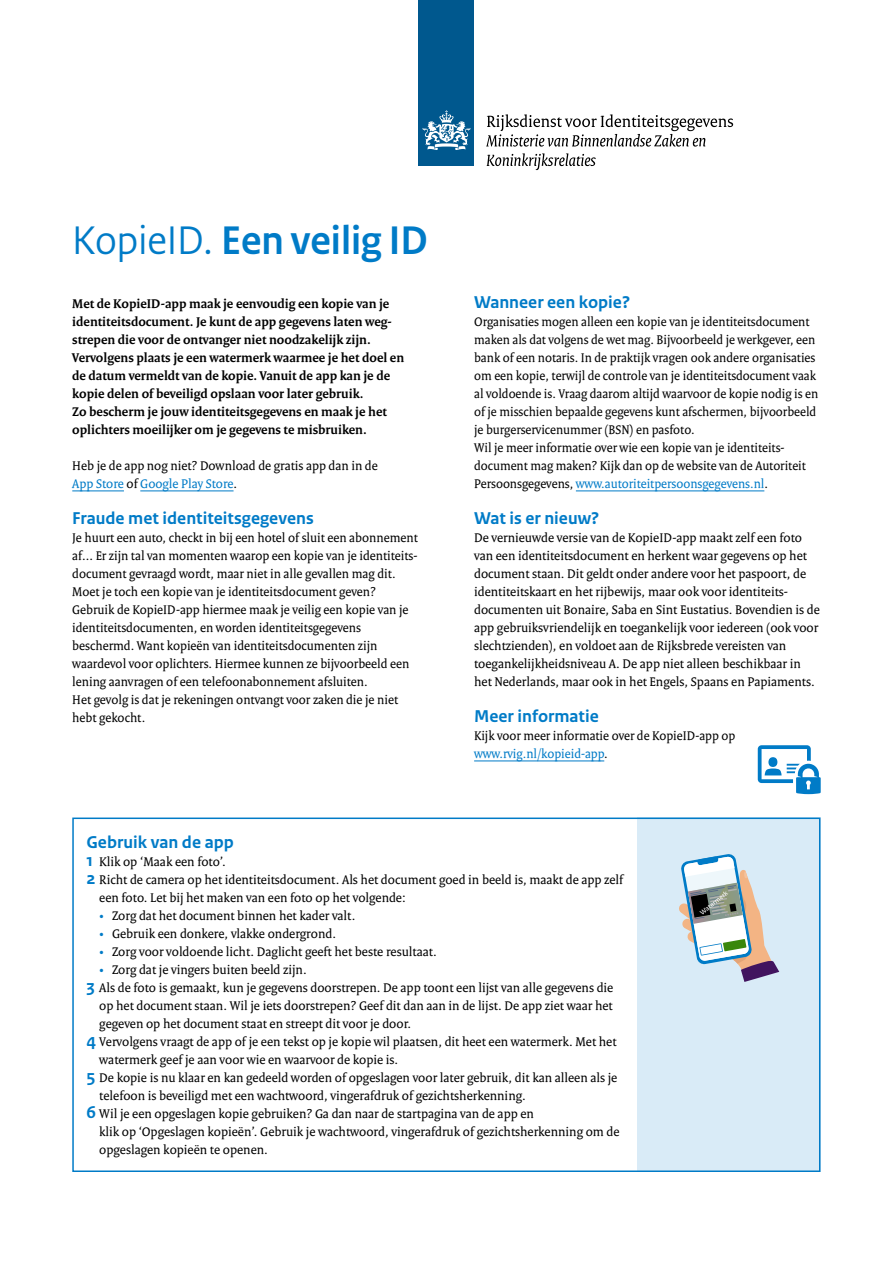
<style>
.page{position:relative;width:893px;height:1263px;background:#fff}
.page>*{position:absolute;margin:0;border:0;box-sizing:border-box;transform-origin:0 0}
.H1_Titel{font:700 42px "Rijksoverheid Sans Heading";color:#007bc7}
.H2_RO_Alineakop_Sans{font:700 18px "Rijksoverheid Sans Text";color:#007bc7}
.P_RO_Broodtekst_Serif{font:700 18px "Rijksoverheid Sans Text";color:#007bc7}
.P_RO_Broodtekst_Serif-2{font:13.5px/18px "Rijksoverheid Serif";color:#000}
.P_RO_Broodtekst_Serif-3{font:700 13.5px/18px "Rijksoverheid Serif";color:#000}
.s1{font-weight:400}
.s2{color:#007bc7}
.s3{font-family:"Rijksoverheid Sans Text";font-weight:700;font-size:18px;color:#007bc7}
</style>
<div class="page">
<div style="left:637px;top:817px;width:184px;height:355px;background:#d9ebf7"></div>
<div style="left:72px;top:817px;width:748px;height:355px;border:2px solid #007bc7"></div>
<div style="left:419px;top:0;width:55px;height:166px;background:#00588e"></div>
<svg style="left:423px;top:110px;width:47px;height:40px"></svg>
<svg style="left:486px;top:114px;width:247px;height:33px"></svg>
<svg style="left:487px;top:153px;width:109px;height:17px"></svg>
<hr style="left:72px;top:491px;width:52px;height:1px;background:#007bc7">
<hr style="left:140px;top:491px;width:94px;height:1px;background:#007bc7">
<hr style="left:576px;top:491px;width:188px;height:1px;background:#007bc7">
<hr style="left:474px;top:761px;width:130px;height:1px;background:#007bc7">
<svg style="left:758px;top:745px;width:63px;height:49px"></svg>
<svg style="left:679px;top:854px;width:100px;height:128px"></svg>
<p class="H1_Titel" style="left:72px;top:217px;width:357px"><span class="s1">KopieID.</span> Een veilig ID</p>
<p class="P_RO_Broodtekst_Serif-3" style="left:72px;top:294px;width:333px">Met de KopieID-app maak je eenvoudig een kopie van je identiteitsdocument. Je kunt de app gegevens laten weg&shy;strepen die voor de ontvanger niet noodzakelijk zijn.<br>Vervolgens plaats je een watermerk waarmee je het doel en de datum vermeldt van de kopie. Vanuit de app kan je de kopie delen of beveiligd opslaan voor later gebruik.<br>Zo bescherm je jouw identiteitsgegevens en maak je het oplichters moeilijker om je gegevens te misbruiken.</p>
<p class="P_RO_Broodtekst_Serif-2" style="left:72px;top:456px;width:307px">Heb je de app nog niet? Download de gratis app dan in de<br><span class="s2">App Store</span> of <span class="s2">Google Play Store</span>.</p>
<h2 class="H2_RO_Alineakop_Sans" style="left:72px;top:508px;width:243px">Fraude met identiteitsgegevens</h2>
<p class="P_RO_Broodtekst_Serif-2" style="left:72px;top:528px;width:347px">Je huurt een auto, checkt in bij een hotel of sluit een abonnement af... Er zijn tal van momenten waarop een kopie van je identiteits&shy;document gevraagd wordt, maar niet in alle gevallen mag dit.<br>Moet je toch een kopie van je identiteitsdocument geven?<br>Gebruik de KopieID-app hiermee maak je veilig een kopie van je identiteitsdocumenten, en worden identiteitsgegevens beschermd. Want kopieën van identiteitsdocumenten zijn waardevol voor oplichters. Hiermee kunnen ze bijvoorbeeld een lening aanvragen of een telefoonabonnement afsluiten.<br>Het gevolg is dat je rekeningen ontvangt voor zaken die je niet hebt gekocht.</p>
<h2 class="H2_RO_Alineakop_Sans" style="left:474px;top:292px;width:158px">Wanneer een kopie?</h2>
<p class="P_RO_Broodtekst_Serif-2" style="left:474px;top:312px;width:346px">Organisaties mogen alleen een kopie van je identiteitsdocument maken als dat volgens de wet mag. Bijvoorbeeld je werkgever, een bank of een notaris. In de praktijk vragen ook andere organisaties om een kopie, terwijl de controle van je identiteitsdocument vaak al voldoende is. Vraag daarom altijd waarvoor de kopie nodig is en of je misschien bepaalde gegevens kunt afschermen, bijvoorbeeld je burgerservicenummer (BSN) en pasfoto.</p>
<p class="P_RO_Broodtekst_Serif-2" style="left:474px;top:438px;width:333px">Wil je meer informatie over wie een kopie van je identiteits&shy;document mag maken? Kijk dan op de website van de Autoriteit<br>Persoonsgegevens, <span class="s2">www.autoriteitpersoonsgegevens.nl</span>.</p>
<h2 class="H2_RO_Alineakop_Sans" style="left:474px;top:508px;width:127px">Wat is er nieuw?</h2>
<p class="P_RO_Broodtekst_Serif-2" style="left:474px;top:528px;width:347px">De vernieuwde versie van de KopieID-app maakt zelf een foto van een identiteitsdocument en herkent waar gegevens op het document staan. Dit geldt onder andere voor het paspoort, de identiteitskaart en het rijbewijs, maar ook voor identiteits&shy;documenten uit Bonaire, Saba en Sint Eustatius. Bovendien is de app gebruiksvriendelijk en toegankelijk voor iedereen (ook voor slechtzienden), en voldoet aan de Rijksbrede vereisten van toegankelijkheidsniveau A. De app niet alleen beschikbaar in het Nederlands, maar ook in het Engels, Spaans en Papiaments.</p>
<h2 class="H2_RO_Alineakop_Sans" style="left:474px;top:706px;width:126px">Meer informatie</h2>
<p class="P_RO_Broodtekst_Serif-2" style="left:474px;top:726px;width:263px">Kijk voor meer informatie over de KopieID-app op <span class="s2">www.rvig.nl/kopieid-app</span>.</p>
<p class="P_RO_Broodtekst_Serif" style="left:87px;top:832px;width:149px">Gebruik van de app</p>
<p class="P_RO_Broodtekst_Serif-2" style="left:87px;top:852px;width:141px"><span class="s3">1</span> Klik op ‘Maak een foto’.</p>
<p class="P_RO_Broodtekst_Serif-2" style="left:99px;top:870px;width:525px;text-indent:-13px"><span class="s3">2</span> Richt de camera op het identiteitsdocument. Als het document goed in beeld is, maakt de app zelf een foto. Let bij het maken van een foto op het volgende:</p>
<p class="P_RO_Broodtekst_Serif-2" style="left:99px;top:906px;width:258px"><span class="s2">•</span> Zorg dat het document binnen het kader valt.</p>
<p class="P_RO_Broodtekst_Serif-2" style="left:99px;top:924px;width:238px"><span class="s2">•</span> Gebruik een donkere, vlakke ondergrond.</p>
<p class="P_RO_Broodtekst_Serif-2" style="left:99px;top:942px;width:339px"><span class="s2">•</span> Zorg voor voldoende licht. Daglicht geeft het beste resultaat.</p>
<p class="P_RO_Broodtekst_Serif-2" style="left:99px;top:960px;width:209px"><span class="s2">•</span> Zorg dat je vingers buiten beeld zijn.</p>
<p class="P_RO_Broodtekst_Serif-2" style="left:99px;top:978px;width:516px;text-align:justify;text-indent:-13px"><span class="s3">3</span> Als de foto is gemaakt, kun je gegevens doorstrepen. De app toont een lijst van alle gegevens die op het document staan. Wil je iets doorstrepen? Geef dit dan aan in de lijst. De app ziet waar het gegeven op het document staat en streept dit voor je door.</p>
<p class="P_RO_Broodtekst_Serif-2" style="left:99px;top:1032px;width:519px;text-indent:-13px"><span class="s3">4</span> Vervolgens vraagt de app of je een tekst op je kopie wil plaatsen, dit heet een watermerk. Met het watermerk geef je aan voor wie en waarvoor de kopie is.</p>
<p class="P_RO_Broodtekst_Serif-2" style="left:99px;top:1068px;width:519px;text-indent:-13px"><span class="s3">5</span> De kopie is nu klaar en kan gedeeld worden of opgeslagen voor later gebruik, dit kan alleen als je telefoon is beveiligd met een wachtwoord, vingerafdruk of gezichtsherkenning.</p>
<p class="P_RO_Broodtekst_Serif-2" style="left:99px;top:1104px;width:522px;text-indent:-13px"><span class="s3">6</span> Wil je een opgeslagen kopie gebruiken? Ga dan naar de startpagina van de app en<br>klik op ‘Opgeslagen kopieën’. Gebruik je wachtwoord, vingerafdruk of gezichtsherkenning om de opgeslagen kopieën te openen.</p>
</div>
